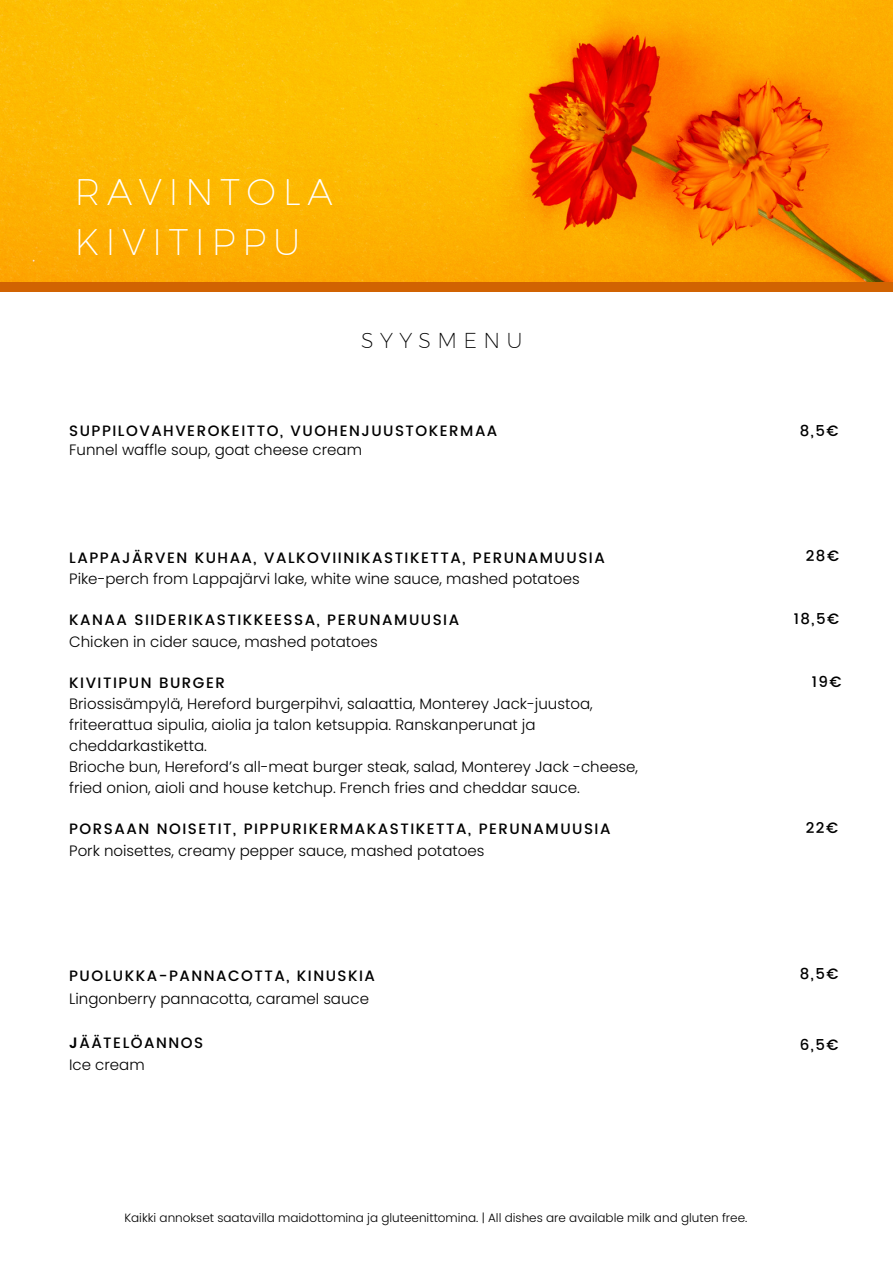
<style>
.page{position:relative;width:893px;height:1264px;background:#fff}
.page>*{position:absolute;margin:0;border:0;box-sizing:border-box;transform-origin:0 0}
.t1{font:300 36px/49.5px "Kief Montaser Extra";letter-spacing:.185em;color:#fff}
.t2{font:300 21px "Kief Montaser Extra";letter-spacing:.305em;color:#000}
.t3{font:300 15px/20.9px "Poppins";color:#000}
.t4{font:500 15px/22.4px "Poppins";letter-spacing:.1em;color:#000}
.t5{font:300 12px "Poppins";color:#000}
.s1{font-weight:600}
.s2{font-weight:300}
</style>
<div class="page">
<div style="left:0;top:252px;width:892px;height:40px;background:#d16302"></div>
<img style="left:0;top:0;width:892px;height:281px">
<h1 class="t1" style="left:74px;top:168px;width:259px">RAVINTOLA<br>KIVITIPPU</h1>
<h2 class="t2" style="left:361px;top:328px;width:163px">SYYSMENU</h2>
<p class="t4" style="left:69px;top:419px;width:429px">SUPPILOVAHVEROKEITTO, VUOHENJUUSTOKERMAA</p>
<p class="t3" style="left:69px;top:439px;width:294px">Funnel waffle soup, goat cheese cream</p>
<p class="t4" style="left:69px;top:546px;width:537px">LAPPAJÄRVEN KUHAA, VALKOVIINIKASTIKETTA, PERUNAMUUSIA</p>
<p class="t3" style="left:69px;top:568px;width:512px">Pike-perch from Lappajärvi lake, white wine sauce, mashed potatoes</p>
<p class="t4" style="left:69px;top:609px;width:391px">KANAA SIIDERIKASTIKKEESSA, PERUNAMUUSIA</p>
<p class="t3" style="left:69px;top:631px;width:310px">Chicken in cider sauce, mashed potatoes</p>
<p class="t4" style="left:69px;top:671px;width:157px">KIVITIPUN BURGER</p>
<p class="t3" style="left:69px;top:693px;width:570px">Briossisämpylä, Hereford burgerpihvi, salaattia, Monterey Jack-juustoa, friteerattua sipulia, aiolia ja talon ketsuppia. Ranskanperunat ja cheddarkastiketta.<br>Brioche bun, Hereford’s all-meat burger steak, salad, Monterey Jack -cheese, fried onion, aioli and house ketchup. French fries and cheddar sauce.</p>
<p class="t4" style="left:69px;top:817px;width:543px">PORSAAN NOISETIT, PIPPURIKERMAKASTIKETTA, PERUNAMUUSIA</p>
<p class="t3" style="left:69px;top:840px;width:416px">Pork noisettes, creamy pepper sauce, mashed potatoes</p>
<p class="t4" style="left:69px;top:964px;width:307px">PUOLUKKA-PANNACOTTA, KINUSKIA</p>
<p class="t3" style="left:69px;top:988px;width:301px">Lingonberry pannacotta, caramel sauce</p>
<p class="t4" style="left:69px;top:1031px;width:135px"><span class="s1">J</span>ÄÄTELÖANNOS<br><span class="s2">Ice cream</span></p>
<p class="t4" style="left:799px;top:419px;width:40px">8,5€</p>
<p class="t4" style="left:805px;top:545px;width:35px">28€</p>
<p class="t4" style="left:793px;top:607px;width:47px">18,5€</p>
<p class="t4" style="left:811px;top:670px;width:31px">19€</p>
<p class="t4" style="left:805px;top:816px;width:34px">22€</p>
<p class="t4" style="left:799px;top:962px;width:40px">8,5€</p>
<p class="t4" style="left:799px;top:1033px;width:40px">6,5€</p>
<p class="t5" style="left:124px;top:1209px;width:624px">Kaikki annokset saatavilla maidottomina ja gluteenittomina. | All dishes are available milk and gluten free.</p>
</div>
